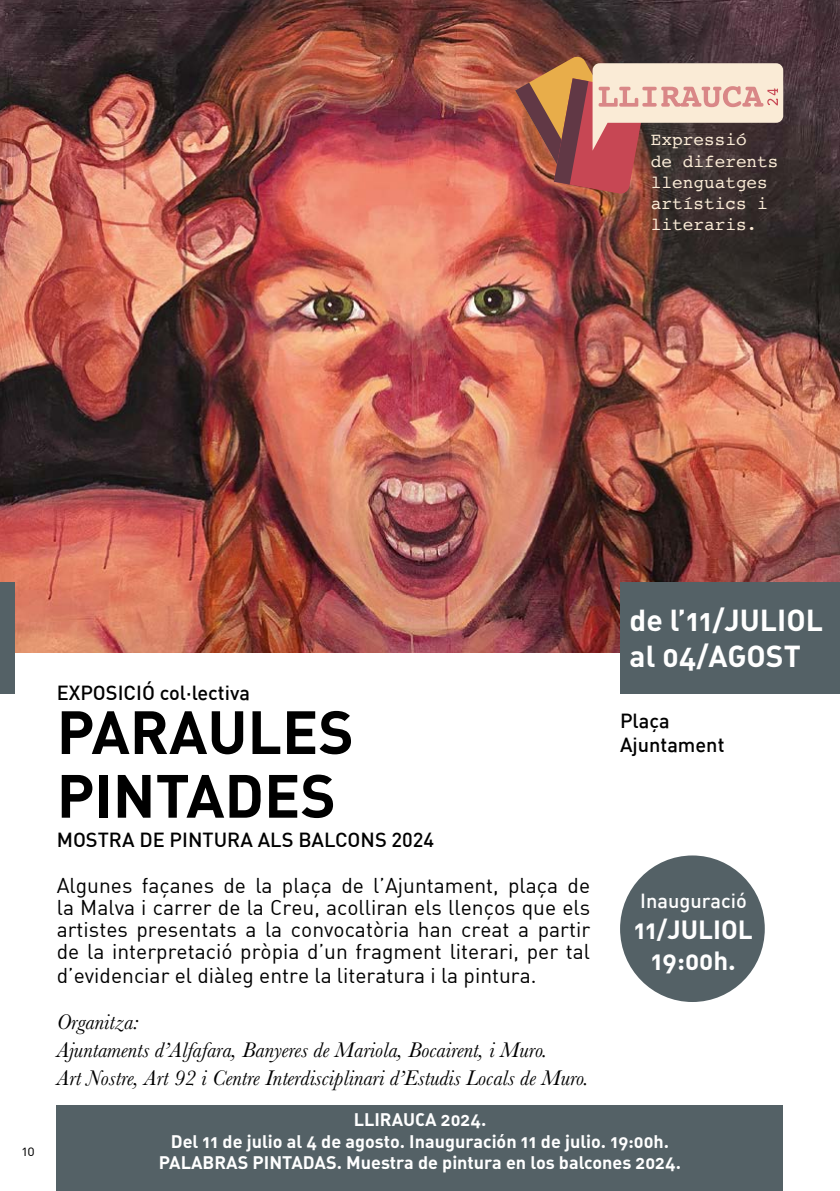
<style>
.page{position:relative;width:840px;height:1191px;background:#fff}
.page>*{position:absolute;margin:0;border:0;box-sizing:border-box;transform-origin:0 0}
.t1{font:60px/63.6px "DIN Bold Alternate";color:#000}
.t2{font:30px/36px "DIN Bold Alternate";color:#fff}
.t3{font:26px/31.2px "DIN Bold Alternate";color:#fff;text-align:center}
.t4{font:italic 22px/27.6px "Baskerville";color:#000}
.t5{font:21px/22px "DIN Regular Alternate";color:#000;text-align:justify}
.t6{font:500 20px/24px "DIN";color:#000}
.t7{font:500 20px "DIN";color:#fff}
.t8{font:18px/21.6px "DIN Bold Alternate";color:#fff;text-align:center}
.t9{font:17.6px/21.2px "Courier";color:#faebd6}
.t10{font:14px "DIN Regular Alternate";color:#000}
</style>
<div class="page">
<img style="left:0;top:0;width:839px;height:652px">
<div style="left:0;top:582px;width:14px;height:111px;background:#546166"></div>
<div style="left:619px;top:582px;width:220px;height:111px;background:#546166"></div>
<div style="left:619px;top:855px;width:145px;height:147px;background:#546166;border-radius:50%"></div>
<svg style="left:515px;top:55px;width:267px;height:139px;background:#a17469"></svg>
<div style="left:57px;top:1106px;width:725px;height:85px;background:#546166"></div>
<p class="t9" style="left:650px;top:129px;width:129px">Expressió<br>de diferents llenguatges artístics i literaris.</p>
<p class="t10" style="left:22px;top:1142px;width:14px">10</p>
<p class="t6" style="left:57px;top:680px;width:194px">EXPOSICIÓ col·lectiva</p>
<h1 class="t1" style="left:57px;top:698px;width:298px">PARAULES<br>PINTADES</h1>
<p class="t6" style="left:57px;top:827px;width:379px">MOSTRA DE PINTURA ALS BALCONS 2024</p>
<p class="t5" style="left:57px;top:874px;width:534px">Algunes façanes de la plaça de l’Ajuntament, plaça de la Malva i carrer de la Creu, acolliran els llenços que els artistes presentats a la convocatòria han creat a partir de la interpretació pròpia d’un fragment literari, per tal</p>
<p class="t5" style="left:57px;top:964px;width:481px">d’evidenciar el diàleg entre la literatura i la pintura.</p>
<p class="t4" style="left:57px;top:1008px;width:533px">Organitza:<br>Ajuntaments d’Alfafara, Banyeres de Mariola, Bocairent, i Muro.<br>Art Nostre, Art 92 i Centre Interdisciplinari d’Estudis Locals de Muro.</p>
<h2 class="t2" style="left:629px;top:600px;width:195px">de l’11/JULIOL al 04/AGOST</h2>
<p class="t6" style="left:619px;top:707px;width:106px">Plaça<br>Ajuntament</p>
<p class="t7" style="left:639px;top:887px;width:108px">Inauguració</p>
<p class="t3" style="left:633px;top:912px;width:120px">11/JULIOL<br>19:00h.</p>
<p class="t8" style="left:159px;top:1108px;width:523px">LLIRAUCA 2024.<br>Del 11 de julio al 4 de agosto. Inauguración 11 de julio. 19:00h.<br>PALABRAS PINTADAS. Muestra de pintura en los balcones 2024.</p>
</div>
